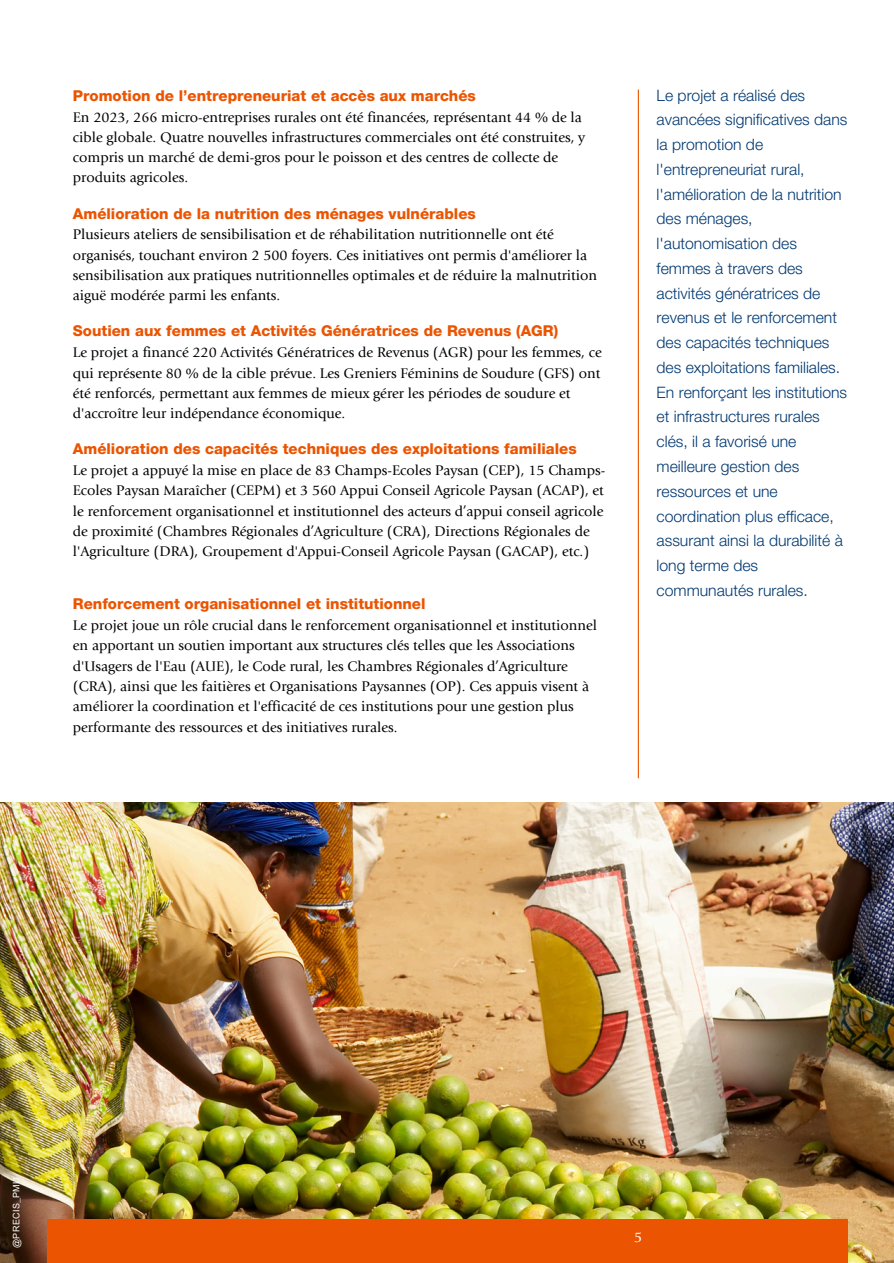
<style>
.page{position:relative;width:894px;height:1263px;background:#fff}
.page>*{position:absolute;margin:0;border:0;box-sizing:border-box;transform-origin:0 0}
.t1{font:300 15.75px/24.8px "Helvetica Neue LT Std";color:#003870}
.t2{font:800 15px "Helvetica Neue LT Std";color:#eb5400}
.t3{font:14.55px/20.2px "Giovanni Std";color:#000}
.t4{font:14.55px "Giovanni Std";color:#fff}
.t5{font:9px "Arial MT Pro";letter-spacing:.035em;color:#fff}
</style>
<div class="page">
<hr style="left:637px;top:90px;width:1px;height:687px;background:#eb5400">
<img style="left:0;top:802px;width:893px;height:460px">
<div style="left:47px;top:1218px;width:800px;height:44px;background:#eb5400"></div>
<h1 class="t2" style="left:73px;top:90px;width:404px">Promotion de l’entrepreneuriat et accès aux marchés</h1>
<h2 class="t3" style="left:73px;top:108px;width:513px">En 2023, 266 micro-entreprises rurales ont été financées, représentant 44 % de la cible globale. Quatre nouvelles infrastructures commerciales ont été construites, y compris un marché de demi-gros pour le poisson et des centres de collecte de produits agricoles.</h2>
<h1 class="t2" style="left:73px;top:208px;width:404px">Amélioration de la nutrition des ménages vulnérables</h1>
<h2 class="t3" style="left:73px;top:226px;width:525px">Plusieurs ateliers de sensibilisation et de réhabilitation nutritionnelle ont été organisés, touchant environ 2 500 foyers. Ces initiatives ont permis d'améliorer la sensibilisation aux pratiques nutritionnelles optimales et de réduire la malnutrition aiguë modérée parmi les enfants.</h2>
<h1 class="t2" style="left:73px;top:325px;width:486px">Soutien aux femmes et Activités Génératrices de Revenus (AGR)</h1>
<h2 class="t3" style="left:73px;top:344px;width:530px">Le projet a financé 220 Activités Génératrices de Revenus (AGR) pour les femmes, ce qui représente 80 % de la cible prévue. Les Greniers Féminins de Soudure (GFS) ont été renforcés, permettant aux femmes de mieux gérer les périodes de soudure et d'accroître leur indépendance économique.</h2>
<h2 class="t2" style="left:73px;top:443px;width:505px">Amélioration des capacités techniques des exploitations familiales</h2>
<h2 class="t3" style="left:73px;top:462px;width:534px">Le projet a appuyé la mise en place de 83 Champs-Ecoles Paysan (CEP), 15 Champs-Ecoles Paysan Maraîcher (CEPM) et 3 560 Appui Conseil Agricole Paysan (ACAP), et le renforcement organisationnel et institutionnel des acteurs d’appui conseil agricole de proximité (Chambres Régionales d’Agriculture (CRA), Directions Régionales de l'Agriculture (DRA), Groupement d'Appui-Conseil Agricole Paysan (GACAP), etc.)</h2>
<h1 class="t2" style="left:73px;top:598px;width:354px">Renforcement organisationnel et institutionnel</h1>
<h2 class="t3" style="left:73px;top:617px;width:525px">Le projet joue un rôle crucial dans le renforcement organisationnel et institutionnel en apportant un soutien important aux structures clés telles que les Associations d'Usagers de l'Eau (AUE), le Code rural, les Chambres Régionales d’Agriculture (CRA), ainsi que les faitières et Organisations Paysannes (OP). Ces appuis visent à améliorer la coordination et l'efficacité de ces institutions pour une gestion plus performante des ressources et des initiatives rurales.</h2>
<p class="t1" style="left:656px;top:85px;width:192px">Le projet a réalisé des avancées significatives dans la promotion de l'entrepreneuriat rural, l'amélioration de la nutrition des ménages, l'autonomisation des femmes à travers des activités génératrices de revenus et le renforcement des capacités techniques des exploitations familiales.<br>En renforçant les institutions et infrastructures rurales clés, il a favorisé une meilleure gestion des ressources et une coordination plus efficace, assurant ainsi la durabilité à long terme des communautés rurales.</p>
<p class="t5" style="left:13px;top:1247px;width:72px;rotate:-90deg">@PRECIS_PMU</p>
<h1 class="t4" style="left:634px;top:1230px;width:10px">5</h1>
</div>
